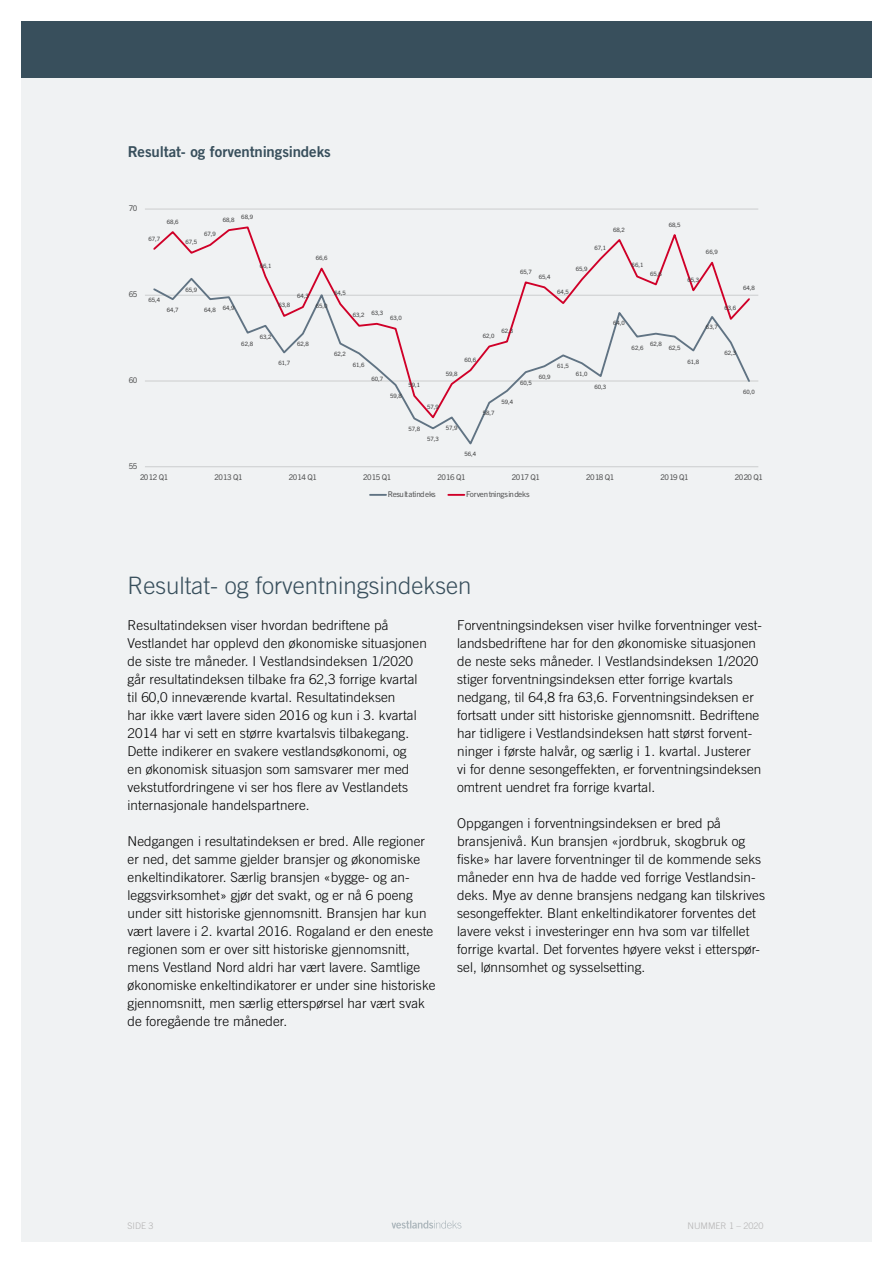
<style>
.page{position:relative;width:893px;height:1263px;background:#fff}
.page>*{position:absolute;margin:0;border:0;box-sizing:border-box;transform-origin:0 0}
.t1{font:300 24px "Trade Gothic";color:#384f5c}
.t2{font:15px "Trade Gothic Bold Two";letter-spacing:-.01em;color:#384f5c}
.t3{font:300 13.5px/18px "Trade Gothic";letter-spacing:.005em;color:#000}
.t4{font:300 9px "Trade Gothic";color:#b3b2b2}
.t5{font:7.95px "Trade Gothic Next LT Pro";letter-spacing:-.055em;color:#595959}
.t6{font:7.95px "Trade Gothic Next LT Pro";letter-spacing:-.02em;color:#595959}
.t7{font:5.85px "Trade Gothic Next LT Pro";letter-spacing:-.005em;color:#404040}
</style>
<div class="page">
<div style="left:21px;top:21px;width:851px;height:1221px;background:#f0f2f3"></div>
<div style="left:10px;top:12px;width:876px;height:68px;background:#000;opacity:.25"></div>
<div style="left:21px;top:21px;width:851px;height:56px;background:#384f5c"></div>
<hr style="left:145px;top:381px;width:613px;height:1px;background:#d9d9d9">
<hr style="left:145px;top:295px;width:613px;height:1px;background:#d9d9d9">
<hr style="left:145px;top:209px;width:613px;height:1px;background:#d9d9d9">
<hr style="left:145px;top:466px;width:613px;height:1px;background:#d9d9d9">
<svg style="left:152px;top:226px;width:600px;height:195px"></svg>
<svg style="left:370px;top:494px;width:16px;height:2px"></svg>
<svg style="left:448px;top:494px;width:16px;height:2px"></svg>
<svg style="left:391px;top:1220px;width:70px;height:8px"></svg>
<p class="t2" style="left:128px;top:142px;width:204px">Resultat- og forventningsindeks</p>
<p class="t5" style="left:129px;top:203px;width:10px">70</p>
<p class="t5" style="left:129px;top:289px;width:10px">65</p>
<p class="t5" style="left:129px;top:375px;width:10px">60</p>
<p class="t5" style="left:129px;top:461px;width:10px">55</p>
<p class="t7" style="left:167px;top:218px;width:13px">68,6</p>
<p class="t7" style="left:241px;top:213px;width:13px">68,9</p>
<p class="t7" style="left:223px;top:216px;width:13px">68,8</p>
<p class="t7" style="left:148px;top:234px;width:13px">67,7</p>
<p class="t7" style="left:204px;top:230px;width:13px">67,9</p>
<p class="t7" style="left:186px;top:238px;width:13px">67,5</p>
<p class="t7" style="left:316px;top:253px;width:13px">66,6</p>
<p class="t7" style="left:613px;top:226px;width:13px">68,2</p>
<p class="t7" style="left:594px;top:244px;width:13px">67,1</p>
<p class="t7" style="left:669px;top:220px;width:13px">68,5</p>
<p class="t7" style="left:706px;top:248px;width:13px">66,9</p>
<p class="t7" style="left:260px;top:262px;width:13px">66,1</p>
<p class="t7" style="left:520px;top:268px;width:13px">65,7</p>
<p class="t7" style="left:539px;top:273px;width:13px">65,4</p>
<p class="t7" style="left:576px;top:264px;width:13px">65,9</p>
<p class="t7" style="left:632px;top:261px;width:13px">66,1</p>
<p class="t7" style="left:650px;top:269px;width:13px">65,6</p>
<p class="t7" style="left:687px;top:275px;width:13px">65,3</p>
<p class="t7" style="left:148px;top:295px;width:13px">65,4</p>
<p class="t7" style="left:186px;top:285px;width:13px">65,9</p>
<p class="t7" style="left:167px;top:306px;width:13px">64,7</p>
<p class="t7" style="left:204px;top:304px;width:32px">64,8 64,9</p>
<p class="t7" style="left:297px;top:292px;width:13px">64,3</p>
<p class="t7" style="left:334px;top:289px;width:13px">64,5</p>
<p class="t7" style="left:278px;top:301px;width:13px">63,8</p>
<p class="t7" style="left:316px;top:302px;width:13px">65,0</p>
<p class="t7" style="left:353px;top:310px;width:32px">63,2 63,3</p>
<p class="t7" style="left:390px;top:314px;width:13px">63,0</p>
<p class="t7" style="left:260px;top:332px;width:13px">63,2</p>
<p class="t7" style="left:241px;top:340px;width:13px">62,8</p>
<p class="t7" style="left:297px;top:340px;width:13px">62,8</p>
<p class="t7" style="left:278px;top:359px;width:13px">61,7</p>
<p class="t7" style="left:334px;top:350px;width:13px">62,2</p>
<p class="t7" style="left:353px;top:360px;width:13px">61,6</p>
<p class="t7" style="left:501px;top:326px;width:13px">62,3</p>
<p class="t7" style="left:483px;top:331px;width:13px">62,0</p>
<p class="t7" style="left:464px;top:355px;width:13px">60,6</p>
<p class="t7" style="left:557px;top:288px;width:13px">64,5</p>
<p class="t7" style="left:557px;top:362px;width:13px">61,5</p>
<p class="t7" style="left:743px;top:284px;width:13px">64,8</p>
<p class="t7" style="left:725px;top:304px;width:13px">63,6</p>
<p class="t7" style="left:613px;top:319px;width:13px">64,0</p>
<p class="t7" style="left:706px;top:323px;width:13px">63,7</p>
<p class="t7" style="left:650px;top:340px;width:13px">62,8</p>
<p class="t7" style="left:632px;top:343px;width:13px">62,6</p>
<p class="t7" style="left:669px;top:344px;width:13px">62,5</p>
<p class="t7" style="left:725px;top:349px;width:13px">62,3</p>
<p class="t7" style="left:687px;top:357px;width:13px">61,8</p>
<p class="t7" style="left:371px;top:375px;width:13px">60,7</p>
<p class="t7" style="left:409px;top:381px;width:13px">59,1</p>
<p class="t7" style="left:390px;top:391px;width:13px">59,8</p>
<p class="t7" style="left:446px;top:370px;width:13px">59,8</p>
<p class="t7" style="left:427px;top:402px;width:13px">57,9</p>
<p class="t7" style="left:409px;top:425px;width:13px">57,8</p>
<p class="t7" style="left:446px;top:424px;width:13px">57,9</p>
<p class="t7" style="left:427px;top:434px;width:13px">57,3</p>
<p class="t7" style="left:539px;top:372px;width:13px">60,9</p>
<p class="t7" style="left:520px;top:379px;width:13px">60,5</p>
<p class="t7" style="left:501px;top:398px;width:13px">59,4</p>
<p class="t7" style="left:483px;top:409px;width:13px">58,7</p>
<p class="t7" style="left:464px;top:450px;width:13px">56,4</p>
<p class="t7" style="left:576px;top:370px;width:13px">61,0</p>
<p class="t7" style="left:594px;top:383px;width:13px">60,3</p>
<p class="t7" style="left:743px;top:387px;width:13px">60,0</p>
<p class="t5" style="left:140px;top:471px;width:30px">2012 Q1</p>
<p class="t5" style="left:214px;top:471px;width:30px">2013 Q1</p>
<p class="t5" style="left:289px;top:471px;width:30px">2014 Q1</p>
<p class="t5" style="left:363px;top:471px;width:30px">2015 Q1</p>
<p class="t5" style="left:437px;top:471px;width:30px">2016 Q1</p>
<p class="t5" style="left:512px;top:471px;width:30px">2017 Q1</p>
<p class="t5" style="left:586px;top:471px;width:30px">2018 Q1</p>
<p class="t5" style="left:660px;top:471px;width:30px">2019 Q1</p>
<p class="t5" style="left:735px;top:471px;width:30px">2020 Q1</p>
<p class="t6" style="left:388px;top:489px;width:49px">Resultatindeks</p>
<p class="t6" style="left:466px;top:489px;width:65px">Forventningsindeks</p>
<h1 class="t1" style="left:128px;top:571px;width:346px">Resultat- og forventningsindeksen</h1>
<p class="t3" style="left:128px;top:616px;width:301px">Resultatindeksen viser hvordan bedriftene på Vestlandet har opplevd den økonomiske situasjonen de siste tre måneder. I Vestlandsindeksen 1/2020 går resultatindeksen tilbake fra 62,3 forrige kvartal til 60,0 inneværende kvartal. Resultatindeksen<br>har ikke vært lavere siden 2016 og kun i 3. kvartal 2014 har vi sett en større kvartalsvis tilbakegang.<br>Dette indikerer en svakere vestlandsøkonomi, og<br>en økonomisk situasjon som samsvarer mer med vekstutfordringene vi ser hos flere av Vestlandets internasjonale handelspartnere.</p>
<p class="t3" style="left:128px;top:832px;width:310px">Nedgangen i resultatindeksen er bred. Alle regioner er ned, det samme gjelder bransjer og økonomiske enkeltindikatorer. Særlig bransjen «bygge- og an&shy;leggsvirksomhet» gjør det svakt, og er nå 6 poeng under sitt historiske gjennomsnitt. Bransjen har kun vært lavere i 2. kvartal 2016. Rogaland er den eneste regionen som er over sitt historiske gjennomsnitt, mens Vestland Nord aldri har vært lavere. Samtlige økonomiske enkeltindikatorer er under sine historiske gjennomsnitt, men særlig etterspørsel har vært svak de foregående tre måneder.</p>
<p class="t3" style="left:457px;top:616px;width:307px">Forventningsindeksen viser hvilke forventninger vest&shy;landsbedriftene har for den økonomiske situasjonen de neste seks måneder. I Vestlandsindeksen 1/2020 stiger forventningsindeksen etter forrige kvartals nedgang, til 64,8 fra 63,6. Forventningsindeksen er fortsatt under sitt historiske gjennomsnitt. Bedriftene har tidligere i Vestlandsindeksen hatt størst forvent&shy;ninger i første halvår, og særlig i 1. kvartal. Justerer vi for denne sesongeffekten, er forventningsindeksen omtrent uendret fra forrige kvartal.</p>
<p class="t3" style="left:457px;top:814px;width:309px">Oppgangen i forventningsindeksen er bred på bransjenivå. Kun bransjen «jordbruk, skogbruk og fiske» har lavere forventninger til de kommende seks måneder enn hva de hadde ved forrige Vestlandsin&shy;deks. Mye av denne bransjens nedgang kan tilskrives sesongeffekter. Blant enkeltindikatorer forventes det lavere vekst i investeringer enn hva som var tilfellet forrige kvartal. Det forventes høyere vekst i etterspør&shy;sel, lønnsomhet og sysselsetting.</p>
<p class="t4" style="left:128px;top:1220px;width:28px">SIDE 3</p>
<p class="t4" style="left:688px;top:1220px;width:78px">NUMMER 1 – 2020</p>
</div>
